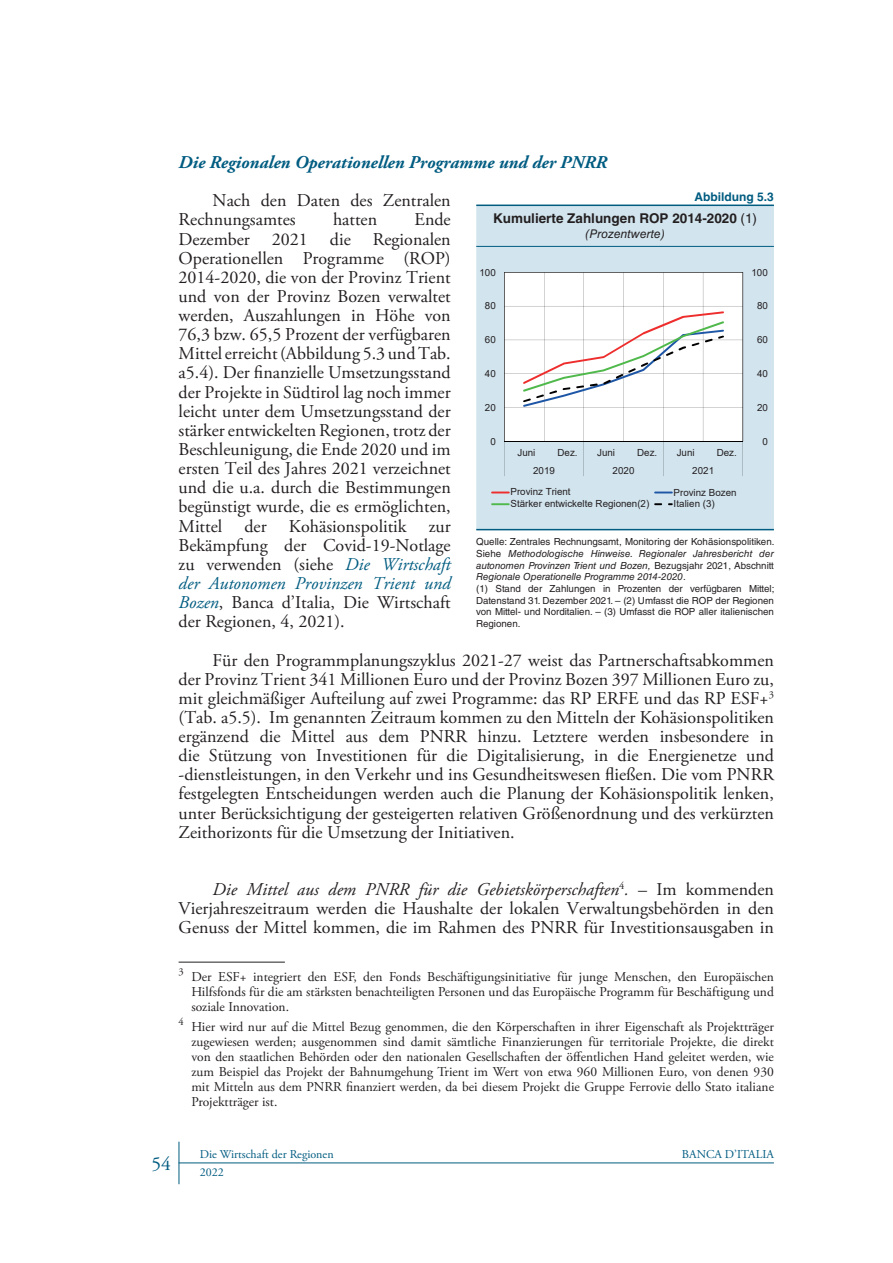
<style>
.page{position:relative;width:893px;height:1263px;background:#fff}
.page>*{position:absolute;margin:0;border:0;box-sizing:border-box;transform-origin:0 0}
.t1{font:19.5px "Adobe Garamond Pro";color:#005c81}
.ER-TESTO_Paragrafo{font:18px/19.2px "Adobe Garamond Pro";color:#231f20;text-align:justify}
.ER-TESTO_Paragrafo_C{font:18px/19.2px "Adobe Garamond Pro";color:#231f20;text-align:justify}
.ER-TESTO_Sottotitolo{font:italic 700 18px "Adobe Garamond Pro";color:#005c81}
.ER-TESTO_Nota{font:13.5px/15px "Adobe Garamond Pro";color:#231f20;text-align:justify}
.ER-FIG_Titolo{font:700 13.5px "Helvetica LT Std";color:#231f20}
.t2{font:12px "Adobe Garamond Pro";color:#005c81}
.ER-FIG_Sottotolo{font:italic 12px "Helvetica LT Std";color:#231f20}
.ER-FIG_Numero{font:700 12px "Helvetica LT Std";color:#005c81}
.ER-FIGURA_Nota{font:italic 9.75px/11.7px "Helvetica LT Std";color:#231f20;text-align:justify}
.ER-FIGURA_Nota-2{font:9.75px/11.7px "Helvetica LT Std";color:#231f20;text-align:justify}
.t3{font:9.75px/11.7px "Arial";color:#231f20}
.t4{font:9.75px "Arial";letter-spacing:-.005em;color:#231f20}
.s1{font-weight:400}
.s2{font-style:italic;color:#005c81}
.s3{font-style:italic}
.s4{font-style:inherit}
.s5{font-style:normal}
</style>
<div class="page">
<hr style="left:179px;top:1162px;width:595px;height:1px;background:#005c81">
<hr style="left:179px;top:1142px;width:1px;height:42px;background:#005c81">
<hr style="left:179px;top:962px;width:106px;height:1px;background:#231f20">
<div style="left:476px;top:206px;width:298px;height:323px;background:#d2e4ee"></div>
<hr style="left:476px;top:205px;width:298px;height:1px;background:#005c81">
<hr style="left:476px;top:529px;width:298px;height:1px;background:#005c81">
<hr style="left:476px;top:246px;width:298px;height:1px;background:#005c81">
<svg style="left:504px;top:272px;width:240px;height:204px"></svg>
<svg style="left:491px;top:491px;width:19px;height:2px"></svg>
<svg style="left:654px;top:491px;width:19px;height:2px"></svg>
<svg style="left:491px;top:503px;width:19px;height:2px"></svg>
<svg style="left:654px;top:503px;width:8px;height:2px"></svg>
<h3 class="ER-TESTO_Sottotitolo" style="left:179px;top:152px;width:430px">Die Regionalen Operationellen Programme und der PNRR</h3>
<p class="ER-TESTO_Paragrafo" style="left:179px;top:192px;width:274px;text-indent:34px">Nach den Daten des Zentralen<br>Rechnungsamtes</p>
<h3 class="ER-FIG_Numero" style="left:695px;top:189px;width:81px">Abbildung 5.3</h3>
<h3 class="ER-FIG_Titolo" style="left:493px;top:210px;width:266px">Kumulierte Zahlungen ROP 2014-2020 <span class="s1">(1)</span></h3>
<p class="ER-FIG_Sottotolo" style="left:585px;top:227px;width:81px">(Prozentwerte)</p>
<p class="ER-TESTO_Paragrafo" style="left:179px;top:211px;width:274px;text-indent:236px">Ende Dezember 2021 die Regionalen Operationellen Programme (ROP)<br>2014-2020, die von der Provinz Trient und von der Provinz Bozen verwaltet werden, Auszahlungen in Höhe von 76,3 bzw. 65,5 Prozent der verfügbaren Mittel erreicht (Abbildung 5.3 und Tab. a5.4). Der finanzielle Umsetzungsstand der Projekte in Südtirol lag noch immer leicht unter dem Umsetzungsstand der stärker entwickelten Regionen, trotz der Beschleunigung, die Ende 2020 und im ersten Teil des Jahres 2021 verzeichnet und die u.a. durch die Bestimmungen begünstigt wurde, die es ermöglichten, Mittel der Kohäsionspolitik zur Bekämpfung der Covid-19-Notlage zu verwenden (siehe <span class="s2">Die Wirtschaft der Autonomen Provinzen Trient und Bozen</span>, Banca d’Italia, Die Wirtschaft der Regionen, 4, 2021).</p>
<p class="ER-TESTO_Paragrafo" style="left:179px;top:651px;width:597px;text-indent:34px">Für den Programmplanungszyklus 2021-27 weist das Partnerschaftsabkommen der Provinz Trient 341 Millionen Euro und der Provinz Bozen 397 Millionen Euro zu, mit gleichmäßiger Aufteilung auf zwei Programme: das RP ERFE und das RP ESF+<sup>3 </sup>(Tab. a5.5). Im genannten Zeitraum kommen zu den Mitteln der Kohäsionspolitiken ergänzend die Mittel aus dem PNRR hinzu. Letztere werden insbesondere in die Stützung von Investitionen für die Digitalisierung, in die Energienetze und -dienstleistungen, in den Verkehr und ins Gesundheitswesen fließen. Die vom PNRR festgelegten Entscheidungen werden auch die Planung der Kohäsionspolitik lenken, unter Berücksichtigung der gesteigerten relativen Größenordnung und des verkürzten Zeithorizonts für die Umsetzung der Initiativen.</p>
<p class="ER-TESTO_Paragrafo_C" style="left:179px;top:880px;width:597px;text-indent:34px"><span class="s3">Die Mittel aus dem PNRR für die Gebietskörperschaften</span><sup>4</sup><span class="s3">.</span> – Im kommenden Vierjahreszeitraum werden die Haushalte der lokalen Verwaltungsbehörden in den Genuss der Mittel kommen, die im Rahmen des PNRR für Investitionsausgaben in</p>
<p class="ER-TESTO_Nota" style="left:191px;top:970px;width:584px;text-indent:-13px"><sup>3</sup> Der ESF+ integriert den ESF, den Fonds Beschäftigungsinitiative für junge Menschen, den Europäischen Hilfsfonds für die am stärksten benachteiligten Personen und das Europäische Programm für Beschäftigung und soziale Innovation.</p>
<p class="ER-TESTO_Nota" style="left:191px;top:1019px;width:584px;text-indent:-13px"><sup>4</sup> Hier wird nur auf die Mittel Bezug genommen, die den Körperschaften in ihrer Eigenschaft als Projektträger zugewiesen werden; ausgenommen sind damit sämtliche Finanzierungen für territoriale Projekte, die direkt von den staatlichen Behörden oder den nationalen Gesellschaften der öffentlichen Hand geleitet werden, wie zum Beispiel das Projekt der Bahnumgehung Trient im Wert von etwa 960 Millionen Euro, von denen 930 mit Mitteln aus dem PNRR finanziert werden, da bei diesem Projekt die Gruppe Ferrovie dello Stato italiane Projektträger ist.</p>
<p class="ER-TESTO_Paragrafo" style="left:333px;top:211px;width:46px">hatten</p>
<p class="t4" style="left:480px;top:265px;width:18px">100</p>
<p class="t4" style="left:751px;top:265px;width:18px">100</p>
<p class="t4" style="left:485px;top:299px;width:12px">80</p>
<p class="t4" style="left:757px;top:299px;width:12px">80</p>
<p class="t4" style="left:485px;top:333px;width:12px">60</p>
<p class="t4" style="left:757px;top:333px;width:12px">60</p>
<p class="t4" style="left:485px;top:367px;width:12px">40</p>
<p class="t4" style="left:757px;top:367px;width:12px">40</p>
<p class="t4" style="left:485px;top:401px;width:12px">20</p>
<p class="t4" style="left:757px;top:401px;width:12px">20</p>
<p class="t4" style="left:490px;top:434px;width:7px">0</p>
<p class="t4" style="left:762px;top:434px;width:7px">0</p>
<p class="t3" style="left:518px;top:447px;width:19px">Juni</p>
<p class="t3" style="left:558px;top:447px;width:22px">Dez.</p>
<p class="t3" style="left:597px;top:447px;width:19px">Juni</p>
<p class="t3" style="left:637px;top:447px;width:22px">Dez.</p>
<p class="t3" style="left:677px;top:447px;width:19px">Juni</p>
<p class="t3" style="left:717px;top:447px;width:22px">Dez.</p>
<p class="t4" style="left:533px;top:463px;width:23px">2019</p>
<p class="t4" style="left:613px;top:463px;width:23px">2020</p>
<p class="t4" style="left:692px;top:463px;width:23px">2021</p>
<p class="t3" style="left:510px;top:486px;width:140px">Provinz Trient<br>Stärker entwickelte Regionen<span class="s4">(2)</span></p>
<p class="t3" style="left:674px;top:486px;width:64px">Provinz Bozen<br>Italien <span class="s4">(3)</span></p>
<p class="ER-FIGURA_Nota" style="left:476px;top:536px;width:300px"><span class="s5">Quelle: Zentrales Rechnungsamt, Monitoring der Kohäsionspolitiken.<br>Siehe</span> Methodologische Hinweise. Regionaler Jahresbericht der autonomen Provinzen Trient und Bozen, <span class="s5">Bezugsjahr 2021, Abschnitt </span>Regionale Operationelle Programme 2014-2020<span class="s5">.</span></p>
<p class="ER-FIGURA_Nota-2" style="left:476px;top:583px;width:300px">(1) Stand der Zahlungen in Prozenten der verfügbaren Mittel; Datenstand 31. Dezember 2021. – (2) Umfasst die ROP der Regionen von Mittel- und Norditalien. – (3) Umfasst die ROP aller italienischen Regionen.</p>
<p class="t1" style="left:151px;top:1152px;width:21px">54</p>
<p class="t2" style="left:200px;top:1147px;width:135px">Die Wirtschaft der Regionen</p>
<p class="t2" style="left:682px;top:1147px;width:93px">BANCA D’ITALIA</p>
<p class="t2" style="left:200px;top:1164px;width:25px">2022</p>
</div>
